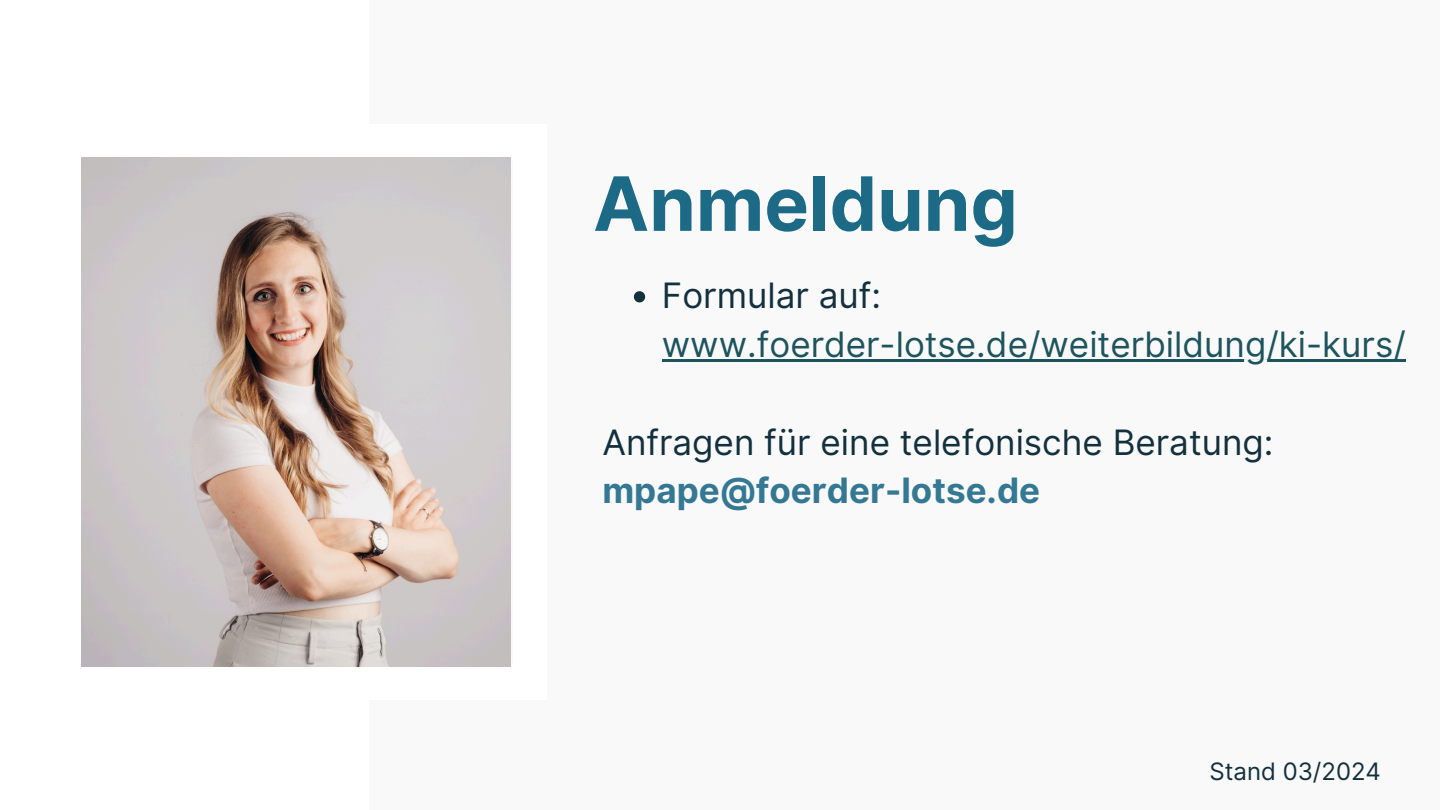
<style>
.page{position:relative;width:1440px;height:810px;background:#fff}
.page>*{position:absolute;margin:0;border:0;box-sizing:border-box;transform-origin:0 0}
.t1{font:700 75px "Inter";color:#1d6a87}
.t2{font:35px/48.8px "Inter";color:#13303e}
.t3{font:35px/48.8px "Inter";color:#1d545d}
.t4{font:24px "Inter";color:#13303e}
.s1{color:#13303e}
.s2{font-weight:700;color:#347893}
</style>
<div class="page">
<div style="left:370px;top:0;width:1070px;height:810px;background:#f9f9f9"></div>
<img style="left:81px;top:158px;width:430px;height:508px">
<svg style="left:634px;top:291px;width:11px;height:11px"></svg>
<hr style="left:662px;top:359px;width:95px;height:3px;background:#1d545d">
<hr style="left:757px;top:359px;width:649px;height:3px;background:#1d545d">
<h1 class="t1" style="left:593px;top:159px;width:426px">Anmeldung</h1>
<p class="t3" style="left:662px;top:271px;width:745px"><span class="s1">Formular auf: </span>www.foerder-lotse.de/weiterbildung/ki-kurs/</p>
<p class="t2" style="left:602px;top:418px;width:673px">Anfragen für eine telefonische Beratung: <span class="s2">mpape@foerder-lotse.de</span></p>
<p class="t4" style="left:1210px;top:757px;width:173px">Stand 03/2024</p>
</div>
